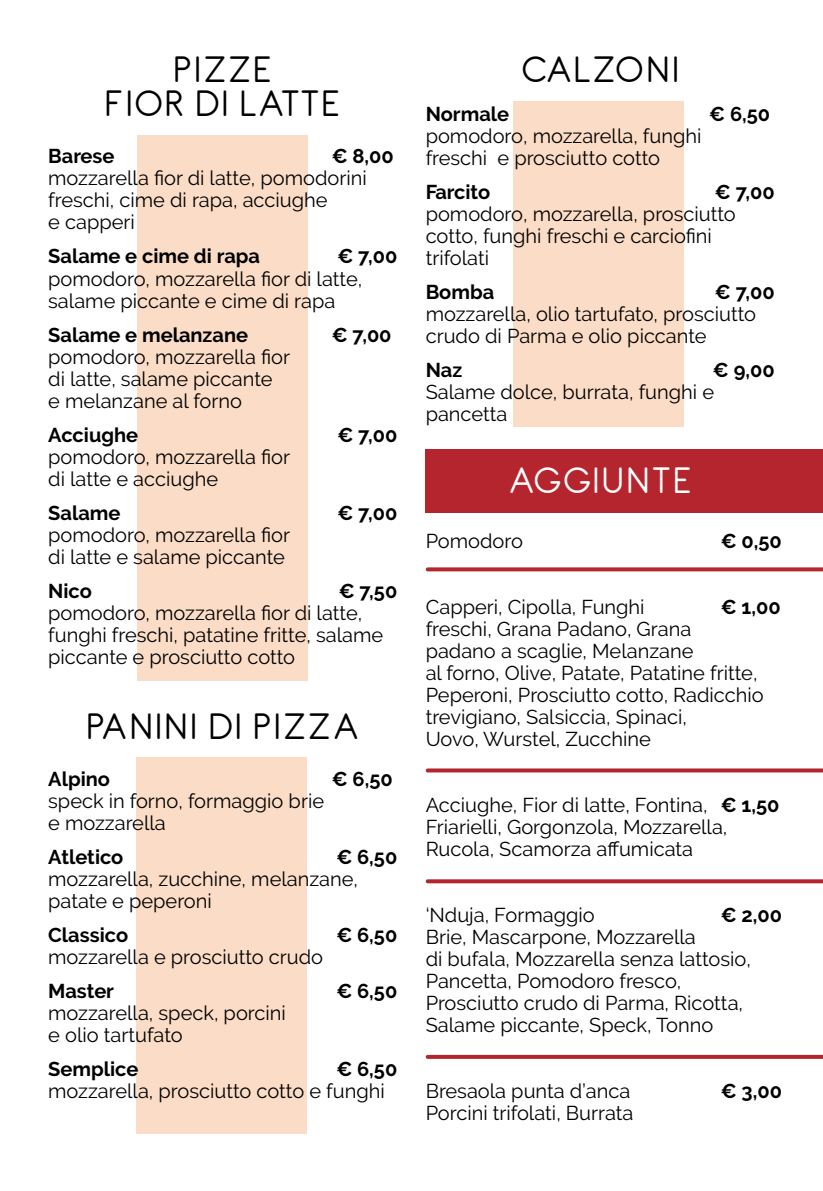
<style>
.page{position:relative;width:823px;height:1191px;background:#fff}
.page>*{position:absolute;margin:0;border:0;box-sizing:border-box;transform-origin:0 0}
.t1{font:40px/34px "Antipasto";letter-spacing:.075em;color:#000;text-align:center}
.t2{font:40px "Antipasto";letter-spacing:.075em;color:#fff}
.t3{font:20px/22px "Raleway";color:#000}
.t4{font:700 20px "Raleway";color:#000}
</style>
<div class="page">
<div style="left:425px;top:449px;width:397px;height:63px;background:#b4252d"></div>
<div style="left:513px;top:101px;width:170px;height:326px;background:#fbddc7"></div>
<div style="left:136px;top:757px;width:170px;height:376px;background:#fbddc7"></div>
<div style="left:137px;top:135px;width:171px;height:545px;background:#fbddc7"></div>
<svg style="left:427px;top:567px;width:395px;height:4px;background:#bb3a41"></svg>
<svg style="left:427px;top:768px;width:395px;height:4px;background:#bc3e45"></svg>
<svg style="left:427px;top:879px;width:395px;height:4px;background:#ba363d"></svg>
<svg style="left:427px;top:1054px;width:395px;height:4px;background:#c4555b"></svg>
<h1 class="t1" style="left:106px;top:54px;width:235px">PIZZE<br>FIOR DI LATTE</h1>
<p class="t4" style="left:48px;top:145px;width:68px">Barese</p>
<p class="t4" style="left:331px;top:145px;width:64px">€ 8,00</p>
<p class="t3" style="left:48px;top:167px;width:320px">mozzarella fior di latte, pomodorini freschi, cime di rapa, acciughe<br>e capperi</p>
<p class="t4" style="left:48px;top:245px;width:213px">Salame e cime di rapa</p>
<p class="t4" style="left:337px;top:245px;width:61px">€ 7,00</p>
<p class="t3" style="left:48px;top:267px;width:315px">pomodoro, mozzarella fior di latte, salame piccante e cime di rapa</p>
<p class="t4" style="left:48px;top:323px;width:201px">Salame e melanzane</p>
<p class="t4" style="left:331px;top:323px;width:61px">€ 7,00</p>
<p class="t3" style="left:48px;top:345px;width:243px">pomodoro, mozzarella fior di latte, salame piccante<br>e melanzane al forno</p>
<p class="t4" style="left:48px;top:423px;width:91px">Acciughe</p>
<p class="t4" style="left:337px;top:423px;width:61px">€ 7,00</p>
<p class="t3" style="left:48px;top:445px;width:243px">pomodoro, mozzarella fior di latte e acciughe</p>
<p class="t4" style="left:48px;top:501px;width:74px">Salame</p>
<p class="t4" style="left:337px;top:501px;width:61px">€ 7,00</p>
<p class="t3" style="left:48px;top:523px;width:243px">pomodoro, mozzarella fior di latte e salame piccante</p>
<p class="t4" style="left:48px;top:579px;width:45px">Nico</p>
<p class="t4" style="left:338px;top:579px;width:60px">€ 7,50</p>
<p class="t3" style="left:48px;top:601px;width:336px">pomodoro, mozzarella fior di latte, funghi freschi, patatine fritte, salame piccante e prosciutto cotto</p>
<h1 class="t1" style="left:87px;top:710px;width:273px">PANINI DI PIZZA</h1>
<p class="t4" style="left:48px;top:767px;width:63px">Alpino</p>
<p class="t4" style="left:331px;top:767px;width:62px">€ 6,50</p>
<p class="t3" style="left:48px;top:789px;width:277px">speck in forno, formaggio brie e mozzarella</p>
<p class="t4" style="left:48px;top:845px;width:77px">Atletico</p>
<p class="t4" style="left:336px;top:845px;width:62px">€ 6,50</p>
<p class="t3" style="left:48px;top:867px;width:311px">mozzarella, zucchine, melanzane, patate e peperoni</p>
<p class="t4" style="left:48px;top:923px;width:81px">Classico</p>
<p class="t4" style="left:336px;top:923px;width:62px">€ 6,50</p>
<p class="t3" style="left:48px;top:945px;width:276px">mozzarella e prosciutto crudo</p>
<p class="t4" style="left:48px;top:979px;width:67px">Master</p>
<p class="t4" style="left:336px;top:979px;width:62px">€ 6,50</p>
<p class="t3" style="left:48px;top:1001px;width:239px">mozzarella, speck, porcini e olio tartufato</p>
<p class="t4" style="left:48px;top:1057px;width:92px">Semplice</p>
<p class="t4" style="left:336px;top:1057px;width:62px">€ 6,50</p>
<p class="t3" style="left:48px;top:1079px;width:338px">mozzarella, prosciutto cotto e funghi</p>
<h1 class="t1" style="left:521px;top:54px;width:159px">CALZONI</h1>
<p class="t4" style="left:425px;top:102px;width:85px">Normale</p>
<p class="t4" style="left:708px;top:102px;width:62px">€ 6,50</p>
<p class="t3" style="left:425px;top:125px;width:277px">pomodoro, mozzarella, funghi freschi e prosciutto cotto</p>
<p class="t4" style="left:425px;top:180px;width:66px">Farcito</p>
<p class="t4" style="left:714px;top:180px;width:61px">€ 7,00</p>
<p class="t3" style="left:425px;top:203px;width:311px">pomodoro, mozzarella, prosciutto cotto, funghi freschi e carciofini trifolati</p>
<p class="t4" style="left:425px;top:280px;width:70px">Bomba</p>
<p class="t4" style="left:714px;top:280px;width:61px">€ 7,00</p>
<p class="t3" style="left:425px;top:303px;width:332px">mozzarella, olio tartufato, prosciutto crudo di Parma e olio piccante</p>
<p class="t4" style="left:425px;top:358px;width:38px">Naz</p>
<p class="t4" style="left:712px;top:358px;width:63px">€ 9,00</p>
<p class="t3" style="left:425px;top:381px;width:290px">Salame dolce, burrata, funghi e pancetta</p>
<h1 class="t2" style="left:508px;top:458px;width:184px">AGGIUNTE</h1>
<p class="t3" style="left:425px;top:529px;width:99px">Pomodoro</p>
<p class="t4" style="left:720px;top:529px;width:63px">€ 0,50</p>
<p class="t3" style="left:425px;top:595px;width:339px">Capperi, Cipolla, Funghi<br>freschi, Grana Padano, Grana padano a scaglie, Melanzane<br>al forno, Olive, Patate, Patatine fritte,<br>Peperoni, Prosciutto cotto, Radicchio trevigiano, Salsiccia, Spinaci,<br>Uovo, Wurstel, Zucchine</p>
<p class="t4" style="left:720px;top:595px;width:61px">€ 1,00</p>
<p class="t3" style="left:425px;top:793px;width:303px">Acciughe, Fior di latte, Fontina,<br>Friarielli, Gorgonzola, Mozzarella,<br>Rucola, Scamorza affumicata</p>
<p class="t4" style="left:720px;top:793px;width:60px">€ 1,50</p>
<p class="t3" style="left:425px;top:903px;width:326px">‘Nduja, Formaggio<br>Brie, Mascarpone, Mozzarella<br>di bufala, Mozzarella senza lattosio,<br>Pancetta, Pomodoro fresco,<br>Prosciutto crudo di Parma, Ricotta,<br>Salame piccante, Speck, Tonno</p>
<p class="t4" style="left:720px;top:903px;width:63px">€ 2,00</p>
<p class="t3" style="left:425px;top:1079px;width:209px">Bresaola punta d’anca<br>Porcini trifolati, Burrata</p>
<p class="t4" style="left:720px;top:1079px;width:63px">€ 3,00</p>
</div>
